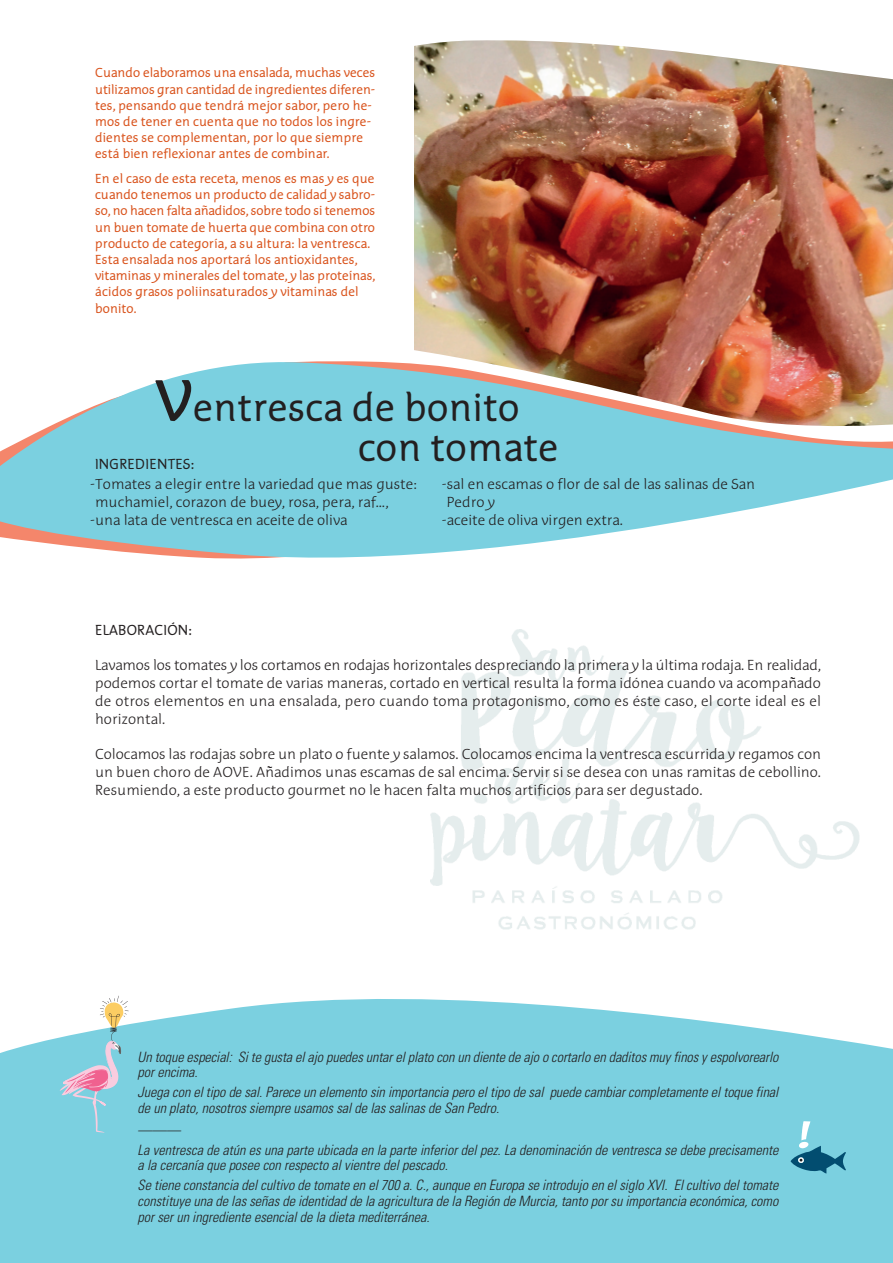
<style>
.page{position:relative;width:893px;height:1263px;background:#fff}
.page>*{position:absolute;margin:0;border:0;box-sizing:border-box;transform-origin:0 0}
.t1{font:40.5px "Edifice Classic";color:#231f20}
.t2{font:100 15px/18px "Edifice";color:#231f20;text-align:justify}
.t3{font:15px "Edifice Classic";color:#231f20}
.t4{font:italic 300 condensed 14.25px/15.6px "Univers LT Std";color:#231f20}
.t5{font:13.5px/16.2px "Edifice Classic";color:#d9531c}
.s1{font-size:80.85px}
</style>
<div class="page">
<svg style="left:0;top:995px;width:892px;height:74px;fill:#7bd0e0"></svg>
<div style="left:0;top:1069px;width:892px;height:194px;background:#7bd0e0"></div>
<img style="left:414px;top:83px;width:478px;height:245px">
<svg style="left:414px;top:40px;width:478px;height:43px"></svg>
<img style="left:414px;top:328px;width:478px;height:28px">
<svg style="left:0;top:356px;width:892px;height:203px;fill:#7bd0e0"></svg>
<img style="left:431px;top:629px;width:429px;height:301px">
<svg style="left:790px;top:1121px;width:55px;height:53px"></svg>
<svg style="left:60px;top:996px;width:69px;height:137px"></svg>
<p class="t5" style="left:95px;top:66px;width:281px">Cuando elaboramos una ensalada, muchas veces utilizamos gran cantidad de ingredientes diferen&shy;tes, pensando que tendrá mejor sabor, pero he&shy;mos de tener en cuenta que no todos los ingre&shy;dientes se complementan, por lo que siempre está bien reflexionar antes de combinar.</p>
<p class="t5" style="left:95px;top:172px;width:281px">En el caso de esta receta, menos es mas y es que cuando tenemos un producto de calidad y sabro&shy;so, no hacen falta añadidos, sobre todo si tenemos un buen tomate de huerta que combina con otro producto de categoría, a su altura: la ventresca.<br>Esta ensalada nos aportará los antioxidantes, vitaminas y minerales del tomate, y las proteínas, ácidos grasos poliinsaturados y vitaminas del bonito.</p>
<h1 class="t1" style="left:155px;top:391px;width:366px"><span class="s1">v</span>entresca de bonito</h1>
<p class="t3" style="left:95px;top:458px;width:101px">INGREDIENTES:</p>
<h1 class="t1" style="left:358px;top:432px;width:202px">con tomate</h1>
<p class="t2" style="left:90px;top:476px;width:328px">-Tomates a elegir entre la variedad que mas guste:</p>
<p class="t2" style="left:95px;top:494px;width:295px">muchamiel, corazon de buey, rosa, pera, raf…,</p>
<p class="t2" style="left:90px;top:512px;width:259px">-una lata de ventresca en aceite de oliva</p>
<p class="t2" style="left:442px;top:476px;width:315px">-sal en escamas o flor de sal de las salinas de San</p>
<p class="t2" style="left:447px;top:494px;width:49px">Pedro y</p>
<p class="t2" style="left:442px;top:512px;width:182px">-aceite de oliva virgen extra.</p>
<p class="t3" style="left:95px;top:625px;width:99px">ELABORACIÓN:</p>
<p class="t2" style="left:95px;top:658px;width:727px">Lavamos los tomates y los cortamos en rodajas horizontales despreciando la primera y la última rodaja. En realidad, podemos cortar el tomate de varias maneras, cortado en vertical resulta la forma idónea cuando va acompañado de otros elementos en una ensalada, pero cuando toma protagonismo, como es éste caso, el corte ideal es el horizontal.</p>
<p class="t2" style="left:95px;top:747px;width:727px">Colocamos las rodajas sobre un plato o fuente y salamos. Colocamos encima la ventresca escurrida y regamos con un buen choro de AOVE. Añadimos unas escamas de sal encima. Servir si se desea con unas ramitas de cebollino.<br>Resumiendo, a este producto gourmet no le hacen falta muchos artificios para ser degustado.</p>
<p class="t4" style="left:138px;top:1050px;width:642px">Un toque especial: Si te gusta el ajo puedes untar el plato con un diente de ajo o cortarlo en daditos muy finos y espolvorearlo por encima.</p>
<p class="t4" style="left:138px;top:1085px;width:642px">Juega con el tipo de sal. Parece un elemento sin importancia pero el tipo de sal puede cambiar completamente el toque final de un plato, nosotros siempre usamos sal de las salinas de San Pedro.</p>
<p class="t4" style="left:138px;top:1121px;width:642px;line-height:20px">———<br>La ventresca de atún es una parte ubicada en la parte inferior del pez. La denominación de ventresca se debe precisamente</p>
<p class="t4" style="left:138px;top:1156px;width:642px;line-height:20px">a la cercanía que posee con respecto al vientre del pescado.<br>Se tiene constancia del cultivo de tomate en el 700 a. C., aunque en Europa se introdujo en el siglo XVI. El cultivo del tomate</p>
<p class="t4" style="left:138px;top:1194px;width:642px">constituye una de las señas de identidad de la agricultura de la Región de Murcia, tanto por su importancia económica, como por ser un ingrediente esencial de la dieta mediterránea.</p>
</div>
